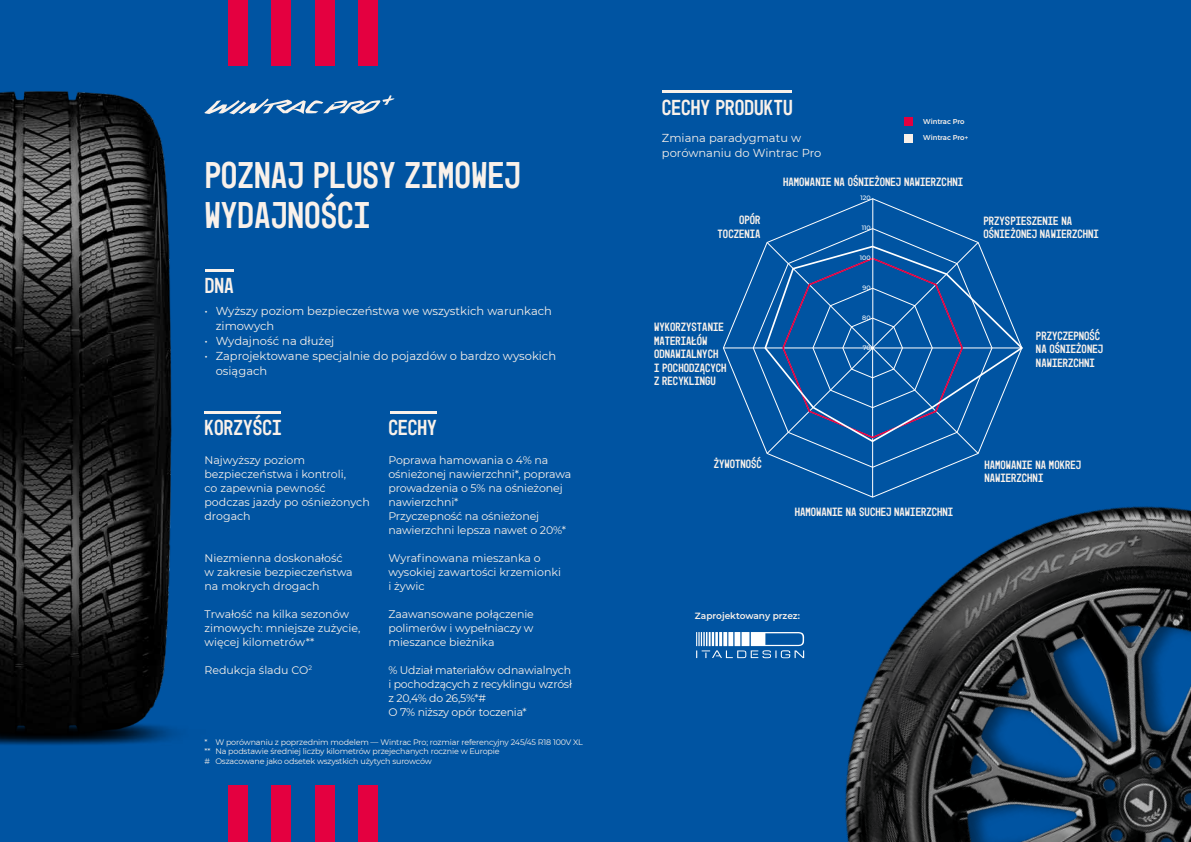
<style>
.page{position:relative;width:1191px;height:842px;background:#0054a2}
.page>*{position:absolute;margin:0;border:0;box-sizing:border-box;transform-origin:0 0}
.t1{font:37.8px/39.8px "Mono 45 Headline VREDESTEIN";color:#f9f1ea}
.t2{font:22px "Mono 45 Headline VREDESTEIN";color:#f9f1ea}
.t3{font:12.2px/13.4px "Mono 45 Headline VREDESTEIN";color:#f9f1ea}
.t4{font:11.5px/15px "Montserrat";color:#f9f1ea}
.t5{font:11px/14px "Montserrat";letter-spacing:-.01em;color:#f9f1ea}
.t6{font:600 9px "Montserrat";color:#f9f1ea}
.t7{font:8px/9.6px "Montserrat";letter-spacing:-.02em;color:#f9f1ea}
.t8{font:500 7px "Montserrat";color:#f9f1ea}
.t9{font:500 6.3px "Montserrat";color:#fff}
</style>
<div class="page">
<img style="left:390px;top:347px;width:801px;height:495px">
<svg style="left:696px;top:632px;width:108px;height:26px"></svg>
<svg style="left:307px;top:95px;width:87px;height:19px"></svg>
<hr style="left:663px;top:91px;width:129px;height:2px;background:#f9f1ea">
<div style="left:904px;top:117px;width:9px;height:9px;background:#e40040"></div>
<div style="left:904px;top:134px;width:9px;height:8px;background:#f9f1ea"></div>
<svg style="left:767px;top:199px;width:211px;height:43px"></svg>
<svg style="left:723px;top:242px;width:299px;height:255px"></svg>
<svg style="left:763px;top:246px;width:259px;height:197px"></svg>
<hr style="left:872px;top:199px;width:1px;height:149px;background:#fff">
<div style="left:358px;top:0;width:19px;height:66px;background:#e40040"></div>
<div style="left:272px;top:0;width:19px;height:66px;background:#e40040"></div>
<div style="left:315px;top:0;width:19px;height:66px;background:#e40040"></div>
<div style="left:228px;top:0;width:19px;height:66px;background:#e40040"></div>
<div style="left:358px;top:785px;width:19px;height:57px;background:#e40040"></div>
<div style="left:272px;top:785px;width:19px;height:57px;background:#e40040"></div>
<div style="left:315px;top:785px;width:19px;height:57px;background:#e40040"></div>
<div style="left:228px;top:785px;width:19px;height:57px;background:#e40040"></div>
<img style="left:0;top:91px;width:307px;height:654px">
<hr style="left:205px;top:269px;width:29px;height:3px;background:#f9f1ea">
<hr style="left:204px;top:411px;width:77px;height:2px;background:#f9f1ea">
<hr style="left:389px;top:411px;width:47px;height:2px;background:#f9f1ea">
<h1 class="t1" style="left:204px;top:156px;width:318px">POZNAJ PLUSY ZIMOWEJ<br>WYDAJNOŚCI</h1>
<h2 class="t2" style="left:205px;top:273px;width:31px">DNA</h2>
<p class="t4" style="left:216px;top:303px;width:338px;text-indent:-11px">• Wyższy poziom bezpieczeństwa we wszystkich warunkach zimowych</p>
<p class="t4" style="left:204px;top:333px;width:132px">• Wydajność na dłużej</p>
<p class="t4" style="left:216px;top:348px;width:342px;text-indent:-11px">• Zaprojektowane specjalnie do pojazdów o bardzo wysokich osiągach</p>
<h2 class="t2" style="left:204px;top:415px;width:79px">KORZYŚCI</h2>
<p class="t5" style="left:204px;top:453px;width:167px">Najwyższy poziom bezpieczeństwa i kontroli,<br>co zapewnia pewność podczas jazdy po ośnieżonych drogach</p>
<p class="t5" style="left:204px;top:551px;width:150px">Niezmienna doskonałość w zakresie bezpieczeństwa na mokrych drogach</p>
<p class="t5" style="left:204px;top:607px;width:157px">Trwałość na kilka sezonów zimowych: mniejsze zużycie, więcej kilometrów**</p>
<p class="t5" style="left:204px;top:663px;width:109px">Redukcja śladu CO<sup>2</sup></p>
<h2 class="t2" style="left:388px;top:415px;width:50px">CECHY</h2>
<p class="t5" style="left:388px;top:453px;width:184px">Poprawa hamowania o 4% na ośnieżonej nawierzchni*, poprawa prowadzenia o 5% na ośnieżonej nawierzchni*<br>Przyczepność na ośnieżonej nawierzchni lepsza nawet o 20%*</p>
<p class="t5" style="left:388px;top:551px;width:174px">Wyrafinowana mieszanka o wysokiej zawartości krzemionki i żywic</p>
<p class="t5" style="left:388px;top:607px;width:147px;text-align:justify">Zaawansowane połączenie polimerów i wypełniaczy w mieszance bieżnika</p>
<p class="t5" style="left:388px;top:663px;width:185px">% Udział materiałów odnawialnych i pochodzących z recyklingu wzrósł z 20,4% do 26,5%*#<br>O 7% niższy opór toczenia*</p>
<p class="t7" style="left:204px;top:737px;width:380px">* W porównaniu z poprzednim modelem — Wintrac Pro; rozmiar referencyjny 245/45 R18 100V XL ** Na podstawie średniej liczby kilometrów przejechanych rocznie w Europie<br># Oszacowane jako odsetek wszystkich użytych surowców</p>
<h2 class="t2" style="left:662px;top:94px;width:132px">CECHY PRODUKTU</h2>
<p class="t4" style="left:662px;top:130px;width:161px">Zmiana paradygmatu w porównaniu do Wintrac Pro</p>
<p class="t8" style="left:923px;top:116px;width:43px">Wintrac Pro</p>
<p class="t8" style="left:923px;top:132px;width:47px">Wintrac Pro+</p>
<p class="t3" style="left:783px;top:175px;width:181px">HAMOWANIE NA OŚNIEŻONEJ NAWIERZCHNI</p>
<p class="t3" style="left:717px;top:213px;width:44px;text-align:right">OPÓR<br>TOCZENIA</p>
<p class="t3" style="left:654px;top:321px;width:74px">WYKORZYSTANIE<br>MATERIAŁÓW<br>ODNAWIALNYCH<br>I POCHODZĄCYCH<br>Z RECYKLINGU</p>
<p class="t9" style="left:860px;top:194px;width:12px">120</p>
<p class="t9" style="left:861px;top:224px;width:10px">110</p>
<p class="t9" style="left:859px;top:253px;width:12px">100</p>
<p class="t9" style="left:862px;top:283px;width:10px">90</p>
<p class="t9" style="left:862px;top:313px;width:10px">80</p>
<p class="t9" style="left:862px;top:343px;width:9px">70</p>
<p class="t3" style="left:983px;top:214px;width:117px">PRZYSPIESZENIE NA<br>OŚNIEŻONEJ NAWIERZCHNI</p>
<p class="t3" style="left:1036px;top:329px;width:69px">PRZYCZEPNOŚĆ<br>NA OŚNIEŻONEJ<br>NAWIERZCHNI</p>
<p class="t3" style="left:713px;top:457px;width:50px">ŻYWOTNOŚĆ</p>
<p class="t3" style="left:794px;top:505px;width:160px">HAMOWANIE NA SUCHEJ NAWIERZCHNI</p>
<p class="t3" style="left:984px;top:458px;width:98px">HAMOWANIE NA MOKREJ<br>NAWIERZCHNI</p>
<p class="t6" style="left:695px;top:610px;width:106px">Zaprojektowany przez:</p>
</div>
